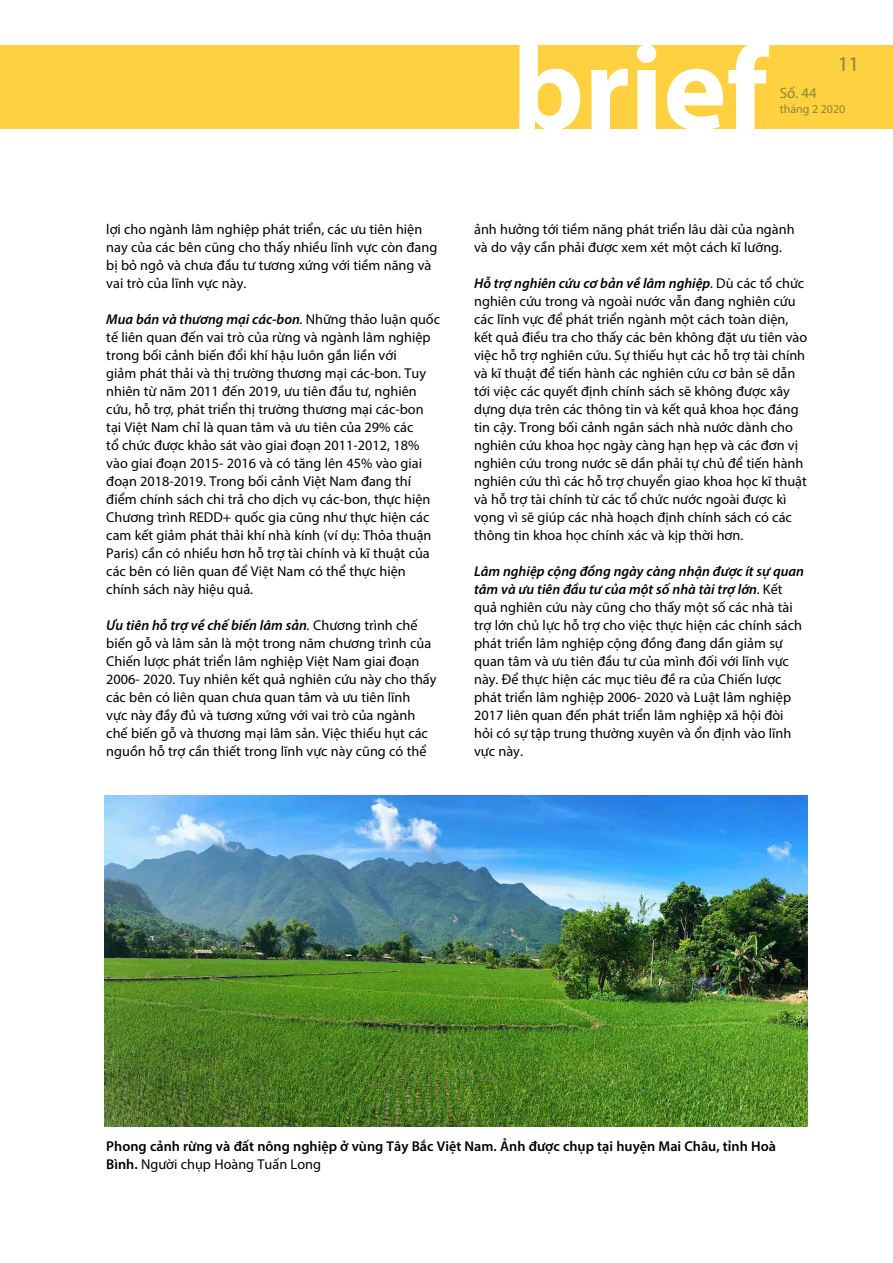
<style>
.page{position:relative;width:893px;height:1263px;background:#fff}
.page>*{position:absolute;margin:0;border:0;box-sizing:border-box;transform-origin:0 0}
.t1{font:21px "Myriad Pro";color:#878a3b}
.t2{font:15px "Myriad Pro";color:#878a3b}
.t3{font:14.25px/18px "Myriad Pro";color:#000}
.t4{font:600 14.25px/18px "Myriad Pro";color:#000}
.t5{font:12px "Myriad Pro";color:#878a3b}
.s1{font-weight:600;font-style:italic}
.s2{font-style:italic}
.s3{font-weight:400}
</style>
<div class="page">
<div style="left:0;top:45px;width:893px;height:84px;background:#ffd141"></div>
<svg style="left:519px;top:45px;width:250px;height:84px"></svg>
<img style="left:105px;top:795px;width:703px;height:332px">
<h1 class="t1" style="left:838px;top:51px;width:23px">11</h1>
<p class="t2" style="left:780px;top:84px;width:39px">Số. 44</p>
<p class="t5" style="left:780px;top:102px;width:67px">tháng 2 2020</p>
<p class="t3" style="left:106px;top:220px;width:332px">lợi cho ngành lâm nghiệp phát triển, các ưu tiên hiện nay của các bên cũng cho thấy nhiều lĩnh vực còn đang bị bỏ ngỏ và chưa đầu tư tương xứng với tiềm năng và vai trò của lĩnh vực này.</p>
<p class="t3" style="left:106px;top:310px;width:335px"><span class="s1">Mua bán và thương mại các-bon</span><span class="s2">.</span> Những thảo luận quốc tế liên quan đến vai trò của rừng và ngành lâm nghiệp trong bối cảnh biến đổi khí hậu luôn gắn liền với<br>giảm phát thải và thị trường thương mại các-bon. Tuy nhiên từ năm 2011 đến 2019, ưu tiên đầu tư, nghiên cứu, hỗ trợ, phát triển thị trường thương mại các-bon tại Việt Nam chỉ là quan tâm và ưu tiên của 29% các<br>tổ chức được khảo sát vào giai đoạn 2011-2012, 18% vào giai đoạn 2015- 2016 và có tăng lên 45% vào giai đoạn 2018-2019. Trong bối cảnh Việt Nam đang thí điểm chính sách chi trả cho dịch vụ các-bon, thực hiện Chương trình REDD+ quốc gia cũng như thực hiện các cam kết giảm phát thải khí nhà kính (ví dụ: Thỏa thuận Paris) cần có nhiều hơn hỗ trợ tài chính và kĩ thuật của các bên có liên quan để Việt Nam có thể thực hiện chính sách này hiệu quả.</p>
<p class="t3" style="left:106px;top:616px;width:332px"><span class="s1">Ưu tiên hỗ trợ về chế biến lâm sản</span><span class="s2">.</span> Chương trình chế biến gỗ và lâm sản là một trong năm chương trình của Chiến lược phát triển lâm nghiệp Việt Nam giai đoạn 2006- 2020. Tuy nhiên kết quả nghiên cứu này cho thấy các bên có liên quan chưa quan tâm và ưu tiên lĩnh<br>vực này đầy đủ và tương xứng với vai trò của ngành chế biến gỗ và thương mại lâm sản. Việc thiếu hụt các nguồn hỗ trợ cần thiết trong lĩnh vực này cũng có thể</p>
<p class="t3" style="left:474px;top:220px;width:322px">ảnh hưởng tới tiềm năng phát triển lâu dài của ngành và do vậy cần phải được xem xét một cách kĩ lưỡng.</p>
<p class="t3" style="left:474px;top:274px;width:335px"><span class="s1">Hỗ trợ nghiên cứu cơ bản về lâm nghiệp</span><span class="s2">.</span> Dù các tổ chức nghiên cứu trong và ngoài nước vẫn đang nghiên cứu các lĩnh vực để phát triển ngành một cách toàn diện, kết quả điều tra cho thấy các bên không đặt ưu tiên vào việc hỗ trợ nghiên cứu. Sự thiếu hụt các hỗ trợ tài chính và kĩ thuật để tiến hành các nghiên cứu cơ bản sẽ dẫn tới việc các quyết định chính sách sẽ không được xây dựng dựa trên các thông tin và kết quả khoa học đáng tin cậy. Trong bối cảnh ngân sách nhà nước dành cho nghiên cứu khoa học ngày càng hạn hẹp và các đơn vị nghiên cứu trong nước sẽ dần phải tự chủ để tiến hành nghiên cứu thì các hỗ trợ chuyển giao khoa học kĩ thuật và hỗ trợ tài chính từ các tổ chức nước ngoài được kì vọng vì sẽ giúp các nhà hoạch định chính sách có các thông tin khoa học chính xác và kịp thời hơn.</p>
<p class="t3" style="left:474px;top:562px;width:331px"><span class="s1">Lâm nghiệp cộng đồng ngày càng nhận được ít sự quan tâm và ưu tiên đầu tư của một số nhà tài trợ lớn</span><span class="s2">.</span> Kết quả nghiên cứu này cũng cho thấy một số các nhà tài trợ lớn chủ lực hỗ trợ cho việc thực hiện các chính sách phát triển lâm nghiệp cộng đồng đang dần giảm sự quan tâm và ưu tiên đầu tư của mình đối với lĩnh vực này. Để thực hiện các mục tiêu đề ra của Chiến lược phát triển lâm nghiệp 2006- 2020 và Luật lâm nghiệp 2017 liên quan đến phát triển lâm nghiệp xã hội đòi hỏi có sự tập trung thường xuyên và ổn định vào lĩnh vực này.</p>
<p class="t4" style="left:106px;top:1136px;width:671px">Phong cảnh rừng và đất nông nghiệp ở vùng Tây Bắc Việt Nam. Ảnh được chụp tại huyện Mai Châu, tỉnh Hoà<br>Bình. <span class="s3">Người chụp Hoàng Tuấn Long</span></p>
</div>
